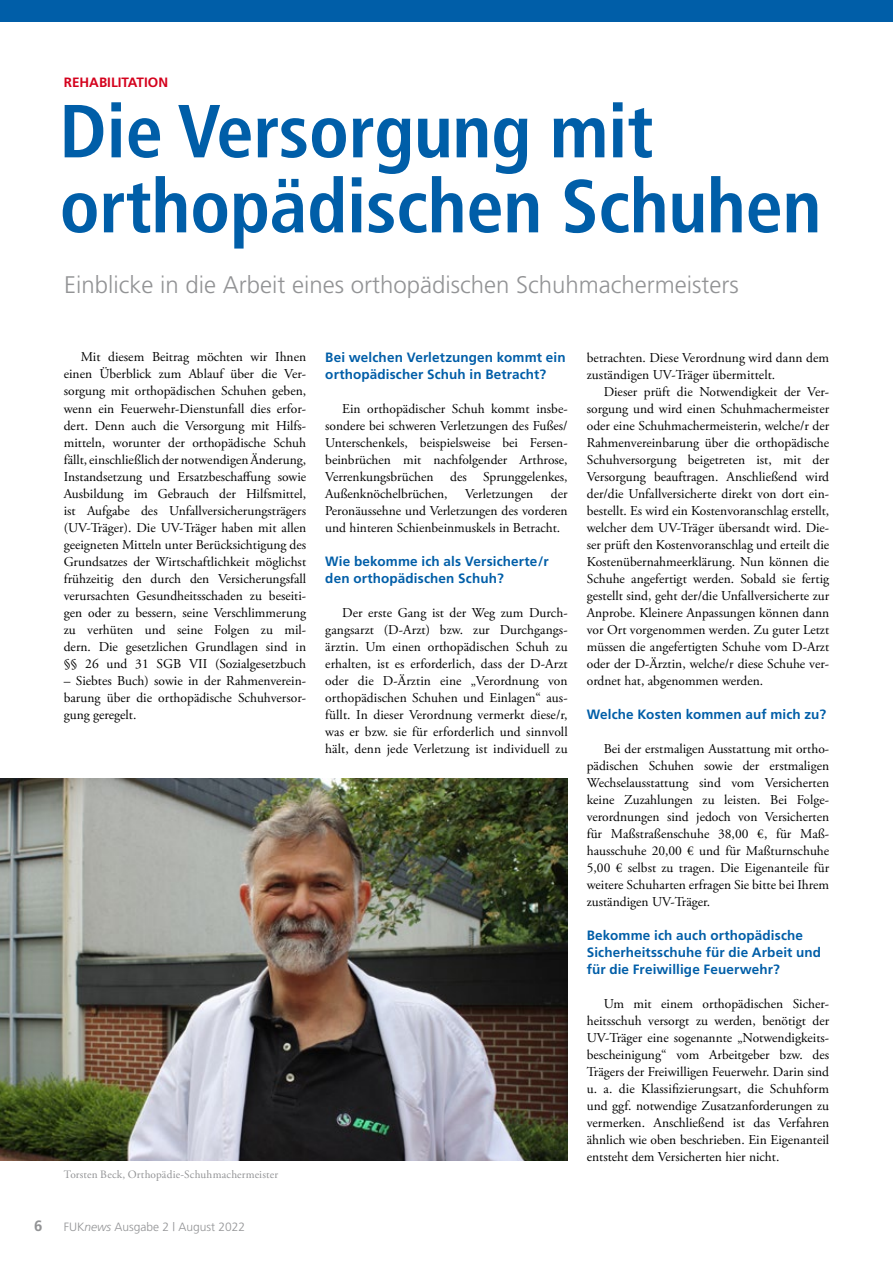
<style>
.page{position:relative;width:893px;height:1263px;background:#fff}
.page>*{position:absolute;margin:0;border:0;box-sizing:border-box;transform-origin:0 0}
.t1{font:700 condensed 75px/75px "Frutiger";letter-spacing:-.005em;color:#005ea8}
.t2{font:300 24px "Frutiger";color:#929395}
.t3{font:700 15px "Frutiger";color:#929395}
.t4{font:13.5px/17px "Adobe Garamond Pro";color:#000;text-align:justify}
.t5{font:700 13.5px/17px "Frutiger";letter-spacing:.01em;color:#005ea8}
.t6{font:700 13.5px "Frutiger";color:#d4021d}
.t7{font:300 12px "Frutiger";color:#929395}
.t8{font:11.25px "Adobe Garamond Pro";letter-spacing:.015em;color:#929395}
.s1{font-style:italic}
</style>
<div class="page">
<div style="left:0;top:0;width:893px;height:21px;background:#005ea8"></div>
<img style="left:0;top:778px;width:568px;height:383px">
<p class="t6" style="left:64px;top:74px;width:106px">REHABILITATION</p>
<h1 class="t1" style="left:60px;top:94px;width:763px">Die Versorgung mit orthopädischen Schuhen</h1>
<h2 class="t2" style="left:64px;top:272px;width:676px">Einblicke in die Arbeit eines orthopädischen Schuhmachermeisters</h2>
<p class="t4" style="left:64px;top:349px;width:244px;text-indent:17px">Mit diesem Beitrag möchten wir Ihnen einen Überblick zum Ablauf über die Ver&shy;sorgung mit orthopädischen Schuhen geben, wenn ein Feuerwehr-Dienstunfall dies erfor&shy;dert. Denn auch die Versorgung mit Hilfs&shy;mitteln, worunter der orthopädische Schuh fällt, einschließlich der notwendigen Änderung, Instandsetzung und Ersatzbeschaffung sowie Ausbildung im Gebrauch der Hilfsmittel, ist Aufgabe des Unfallversicherungsträgers (UV-Träger). Die UV-Träger haben mit allen geeigneten Mitteln unter Berücksichtigung des Grundsatzes der Wirtschaftlichkeit möglichst frühzeitig den durch den Versicherungsfall verursachten Gesundheitsschaden zu beseiti&shy;gen oder zu bessern, seine Verschlimmerung zu verhüten und seine Folgen zu mil&shy;dern. Die gesetzlichen Grundlagen sind in §§ 26 und 31 SGB VII (Sozialgesetzbuch</p>
<p class="t4" style="left:64px;top:672px;width:244px">– Siebtes Buch) sowie in der Rahmenverein&shy;barung über die orthopädische Schuhversor&shy;gung geregelt.</p>
<p class="t5" style="left:325px;top:348px;width:242px">Bei welchen Verletzungen kommt ein orthopädischer Schuh in Betracht?</p>
<p class="t4" style="left:325px;top:400px;width:244px;text-indent:17px">Ein orthopädischer Schuh kommt insbe&shy;sondere bei schweren Verletzungen des Fußes/ Unterschenkels, beispielsweise bei Fersen&shy;beinbrüchen mit nachfolgender Arthrose, Verrenkungsbrüchen des Sprunggelenkes, Außenknöchelbrüchen,</p>
<p class="t4" style="left:325px;top:485px;width:244px;text-indent:226px">der Peronäussehne und Verletzungen des vorderen und hinteren Schienbeinmuskels in Betracht.</p>
<p class="t5" style="left:325px;top:552px;width:225px">Wie bekomme ich als Versicherte/r den orthopädischen Schuh?</p>
<p class="t4" style="left:325px;top:604px;width:244px;text-indent:17px">Der erste Gang ist der Weg zum Durch&shy;gangsarzt (D-Arzt) bzw. zur Durchgangs&shy;ärztin. Um einen orthopädischen Schuh zu erhalten, ist es erforderlich, dass der D-Arzt oder die D-Ärztin eine „Verordnung von orthopädischen Schuhen und Einlagen“ aus&shy;füllt. In dieser Verordnung vermerkt diese/r, was er bzw. sie für erforderlich und sinnvoll hält, denn jede Verletzung ist individuell zu</p>
<p class="t4" style="left:465px;top:485px;width:69px">Verletzungen</p>
<p class="t8" style="left:64px;top:1167px;width:216px">Torsten Beck, Orthopädie-Schuhmachermeister</p>
<p class="t3" style="left:34px;top:1217px;width:10px">6</p>
<p class="t7" style="left:64px;top:1220px;width:183px">FUK<span class="s1">news</span> Ausgabe 2 | August 2022</p>
<p class="t4" style="left:587px;top:349px;width:244px">betrachten. Diese Verordnung wird dann dem zuständigen UV-Träger übermittelt.</p>
<p class="t4" style="left:587px;top:383px;width:244px;text-indent:17px">Dieser prüft die Notwendigkeit der Ver&shy;sorgung und wird einen Schuhmachermeister oder eine Schuhmachermeisterin, welche/r der Rahmenvereinbarung über die orthopädische Schuhversorgung beigetreten ist, mit der Versorgung beauftragen. Anschließend wird der/die Unfallversicherte direkt von dort ein&shy;bestellt. Es wird ein Kostenvoranschlag erstellt, welcher dem UV-Träger übersandt wird. Die&shy;ser prüft den Kostenvoranschlag und erteilt die Kostenübernahmeerklärung. Nun können die Schuhe angefertigt werden. Sobald sie fertig gestellt sind, geht der/die Unfallversicherte zur Anprobe. Kleinere Anpassungen können dann vor Ort vorgenommen werden. Zu guter Letzt müssen die angefertigten Schuhe vom D-Arzt oder der D-Ärztin, welche/r diese Schuhe ver&shy;ordnet hat, abgenommen werden.</p>
<p class="t5" style="left:587px;top:706px;width:241px">Welche Kosten kommen auf mich zu?</p>
<p class="t4" style="left:587px;top:740px;width:244px;text-indent:17px">Bei der erstmaligen Ausstattung mit ortho&shy;pädischen Schuhen sowie der erstmaligen Wechselausstattung sind vom Versicherten keine Zuzahlungen zu leisten. Bei Folge&shy;verordnungen sind jedoch von Versicherten für Maßstraßenschuhe 38,00 €, für Maß&shy;hausschuhe 20,00 € und für Maßturnschuhe 5,00 € selbst zu tragen. Die Eigenanteile für weitere Schuharten erfragen Sie bitte bei Ihrem zuständigen UV-Träger.</p>
<p class="t5" style="left:587px;top:927px;width:236px">Bekomme ich auch orthopädische<br>Sicherheitsschuhe für die Arbeit und für die Freiwillige Feuerwehr?</p>
<p class="t4" style="left:587px;top:996px;width:244px;text-indent:17px">Um mit einem orthopädischen Sicher&shy;heitsschuh versorgt zu werden, benötigt der UV-Träger eine sogenannte „Notwendigkeits&shy;bescheinigung“ vom Arbeitgeber bzw. des Trägers der Freiwilligen Feuerwehr. Darin sind u. a. die Klassifizierungsart, die Schuhform und ggf. notwendige Zusatzanforderungen zu vermerken. Anschließend ist das Verfahren ähnlich wie oben beschrieben. Ein Eigenanteil entsteht dem Versicherten hier nicht.</p>
</div>
